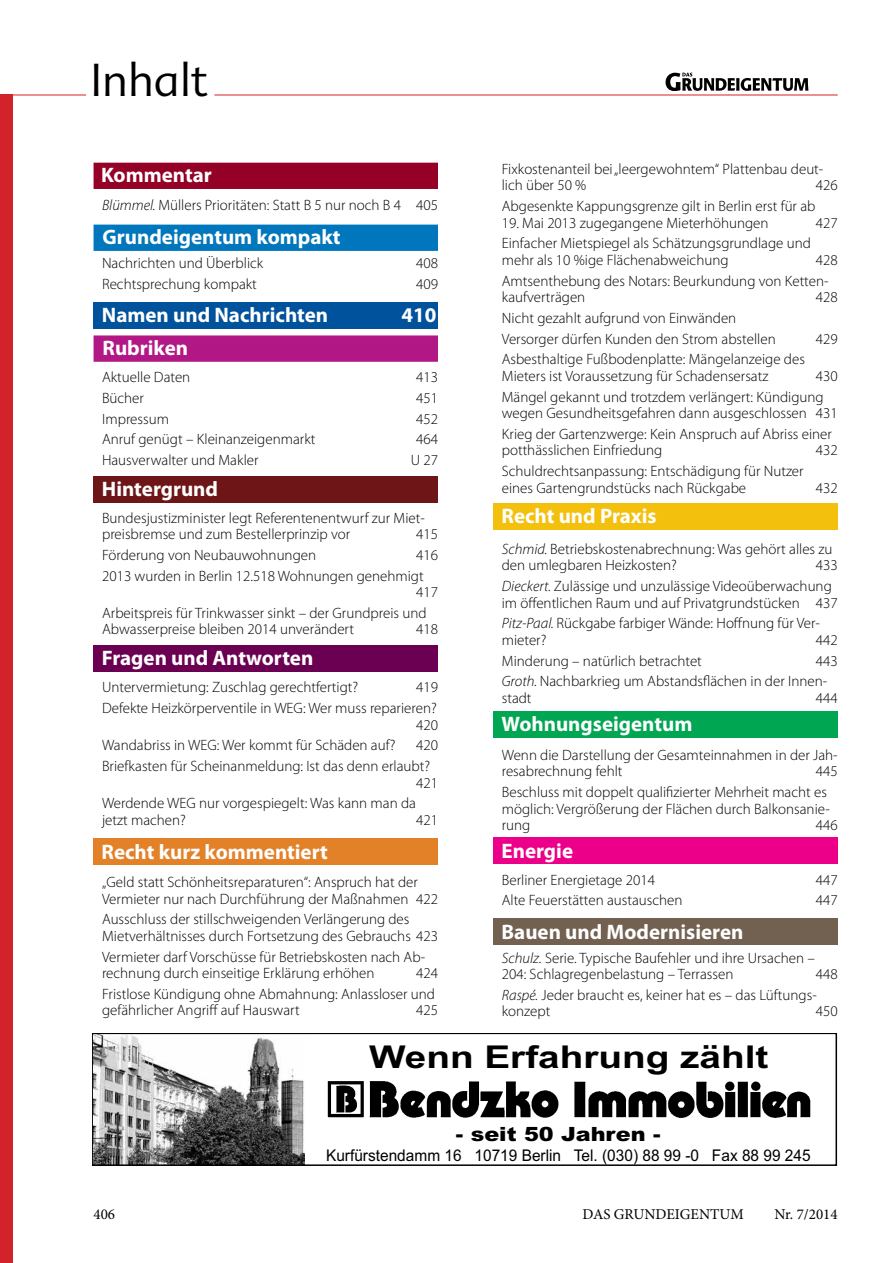
<style>
.page{position:relative;width:893px;height:1263px;background:#fff}
.page>*{position:absolute;margin:0;border:0;box-sizing:border-box;transform-origin:0 0}
.t1{font:300 45px "Advert";color:#000}
.t2{font:700 31.5px "Arial";color:#000;scale:1.23 1}
.t3{font:700 21px "Myriad Pro";color:#fff}
.t4{font:900 19.65px "Arial";color:#000;scale:1.14 1}
.t5{font:16.05px "Arial";color:#000;scale:.96 1}
.t6{font:300 15px/20.7px "Myriad Pro";color:#000}
.t7{font:15px "Minion Pro";color:#000}
.s1{font-style:italic}
</style>
<div class="page">
<hr style="left:214px;top:95px;width:624px;height:1px;background:#d2232a">
<div style="left:0;top:95px;width:13px;height:1168px;background:#d2232a"></div>
<svg style="left:666px;top:73px;width:142px;height:18px"></svg>
<hr style="left:0;top:95px;width:86px;height:1px;background:#d2232a">
<div style="left:94px;top:163px;width:344px;height:26px;background:#940026"></div>
<div style="left:94px;top:335px;width:344px;height:27px;background:#b21786;border:2px solid #b21786"></div>
<div style="left:94px;top:225px;width:344px;height:26px;background:#0077bc;border:2px solid #0077bc"></div>
<div style="left:94px;top:302px;width:344px;height:26px;background:#00529c"></div>
<div style="left:94px;top:476px;width:344px;height:27px;background:#6e1517"></div>
<div style="left:94px;top:645px;width:344px;height:27px;background:#6b0053"></div>
<div style="left:94px;top:839px;width:344px;height:26px;background:#e38129"></div>
<div style="left:493px;top:503px;width:345px;height:26px;background:#f3c10d"></div>
<div style="left:493px;top:711px;width:345px;height:26px;background:#00a651"></div>
<div style="left:493px;top:918px;width:345px;height:27px;background:#726051"></div>
<div style="left:493px;top:838px;width:345px;height:26px;background:#ec008a"></div>
<img style="left:95px;top:1036px;width:210px;height:126px">
<img style="left:327px;top:1081px;width:232px;height:36px">
<img style="left:574px;top:1081px;width:236px;height:37px">
<div style="left:92px;top:1033px;width:745px;height:132px;border:2px solid #000"></div>
<h1 class="t1" style="left:90px;top:54px;width:119px">Inhalt</h1>
<h3 class="t3" style="left:101px;top:161px;width:112px">Kommentar</h3>
<p class="t6" style="left:102px;top:194px;width:337px"><span class="s1">Blümmel.</span> Müllers Prioritäten: Statt B 5 nur noch B 4 405</p>
<h3 class="t3" style="left:103px;top:223px;width:240px">Grundeigentum kompakt</h3>
<p class="t6" style="left:102px;top:253px;width:163px">Nachrichten und Überblick</p>
<p class="t6" style="left:416px;top:253px;width:23px">408</p>
<p class="t6" style="left:102px;top:274px;width:156px">Rechtsprechung kompakt</p>
<p class="t6" style="left:416px;top:274px;width:23px">409</p>
<h3 class="t3" style="left:102px;top:301px;width:228px">Namen und Nachrichten</h3>
<h3 class="t3" style="left:401px;top:301px;width:36px">410</h3>
<h3 class="t3" style="left:103px;top:334px;width:87px">Rubriken</h3>
<p class="t6" style="left:102px;top:366px;width:90px">Aktuelle Daten</p>
<p class="t6" style="left:416px;top:366px;width:23px">413</p>
<p class="t6" style="left:102px;top:387px;width:43px">Bücher</p>
<p class="t6" style="left:416px;top:387px;width:23px">451</p>
<p class="t6" style="left:102px;top:408px;width:68px">Impressum</p>
<p class="t6" style="left:416px;top:408px;width:23px">452</p>
<p class="t6" style="left:102px;top:429px;width:215px">Anruf genügt – Kleinanzeigenmarkt</p>
<p class="t6" style="left:416px;top:429px;width:23px">464</p>
<p class="t6" style="left:102px;top:449px;width:158px">Hausverwalter und Makler</p>
<p class="t6" style="left:411px;top:449px;width:29px">U 27</p>
<h3 class="t3" style="left:102px;top:475px;width:118px">Hintergrund</h3>
<p class="t6" style="left:102px;top:509px;width:324px;line-height:16.5px">Bundesjustizminister legt Referentenentwurf zur Miet&shy;preisbremse und zum Bestellerprinzip vor</p>
<p class="t6" style="left:416px;top:524px;width:23px">415</p>
<p class="t6" style="left:102px;top:544px;width:216px">Förderung von Neubauwohnungen</p>
<p class="t6" style="left:102px;top:544px;width:337px;text-indent:314px">416<br>2013 wurden in Berlin 12.518 Wohnungen genehmigt</p>
<p class="t6" style="left:102px;top:582px;width:337px;text-indent:314px">417<br>Arbeitspreis für Trinkwasser sinkt – der Grundpreis und</p>
<p class="t6" style="left:102px;top:619px;width:253px">Abwasserpreise bleiben 2014 unverändert</p>
<p class="t6" style="left:416px;top:619px;width:23px">418</p>
<h3 class="t3" style="left:102px;top:644px;width:213px">Fragen und Antworten</h3>
<p class="t6" style="left:102px;top:677px;width:258px">Untervermietung: Zuschlag gerechtfertigt?</p>
<p class="t6" style="left:102px;top:677px;width:337px;text-align:right">419<br>Defekte Heizkörperventile in WEG: Wer muss reparieren?</p>
<p class="t6" style="left:416px;top:714px;width:23px">420</p>
<p class="t6" style="left:102px;top:735px;width:295px">Wandabriss in WEG: Wer kommt für Schäden auf?</p>
<p class="t6" style="left:102px;top:735px;width:337px;text-indent:314px">420<br>Briefkasten für Scheinanmeldung: Ist das denn erlaubt?</p>
<p class="t6" style="left:416px;top:772px;width:23px">421</p>
<p class="t6" style="left:102px;top:795px;width:315px;line-height:16.5px">Werdende WEG nur vorgespiegelt: Was kann man da jetzt machen?</p>
<p class="t6" style="left:416px;top:809px;width:23px">421</p>
<h3 class="t3" style="left:102px;top:838px;width:228px">Recht kurz kommentiert</h3>
<p class="t6" style="left:102px;top:874px;width:337px;line-height:16.5px">„Geld statt Schönheitsreparaturen“: Anspruch hat der<br>Vermieter nur nach Durchführung der Maßnahmen 422</p>
<p class="t6" style="left:102px;top:911px;width:337px;line-height:16.5px">Ausschluss der stillschweigenden Verlängerung des<br>Mietverhältnisses durch Fortsetzung des Gebrauchs 423</p>
<p class="t6" style="left:102px;top:948px;width:325px;line-height:16.5px">Vermieter darf Vorschüsse für Betriebskosten nach Ab&shy;rechnung durch einseitige Erklärung erhöhen</p>
<p class="t6" style="left:102px;top:963px;width:337px;text-align:right">424<br>Fristlose Kündigung ohne Abmahnung: Anlassloser und</p>
<p class="t6" style="left:102px;top:1000px;width:199px">gefährlicher Angriff auf Hauswart</p>
<p class="t6" style="left:416px;top:1000px;width:23px">425</p>
<p class="t6" style="left:502px;top:160px;width:323px;line-height:16.5px">Fixkostenanteil bei „leergewohntem“ Plattenbau deut&shy;lich über 50 %</p>
<p class="t6" style="left:816px;top:175px;width:23px">426</p>
<p class="t6" style="left:502px;top:196px;width:315px">Abgesenkte Kappungsgrenze gilt in Berlin erst für ab</p>
<p class="t6" style="left:502px;top:212px;width:268px">19. Mai 2013 zugegangene Mieterhöhungen</p>
<p class="t6" style="left:816px;top:212px;width:23px">427</p>
<p class="t6" style="left:502px;top:235px;width:311px;line-height:16.5px">Einfacher Mietspiegel als Schätzungsgrundlage und mehr als 10 %ige Flächenabweichung</p>
<p class="t6" style="left:502px;top:249px;width:337px;text-indent:314px">428<br>Amtsenthebung des Notars: Beurkundung von Ketten-</p>
<p class="t6" style="left:502px;top:287px;width:85px">kaufverträgen</p>
<p class="t6" style="left:816px;top:287px;width:23px">428</p>
<p class="t6" style="left:502px;top:307px;width:275px">Nicht gezahlt aufgrund von Einwänden<br>Versorger dürfen Kunden den Strom abstellen</p>
<p class="t6" style="left:816px;top:328px;width:23px">429</p>
<p class="t6" style="left:502px;top:351px;width:305px;line-height:16.5px">Asbesthaltige Fußbodenplatte: Mängelanzeige des<br>Mieters ist Voraussetzung für Schadensersatz</p>
<p class="t6" style="left:502px;top:365px;width:337px;text-indent:314px">430<br>Mängel gekannt und trotzdem verlängert: Kündigung</p>
<p class="t6" style="left:502px;top:403px;width:337px">wegen Gesundheitsgefahren dann ausgeschlossen 431<br>Krieg der Gartenzwerge: Kein Anspruch auf Abriss einer</p>
<p class="t6" style="left:502px;top:440px;width:162px">potthässlichen Einfriedung</p>
<p class="t6" style="left:816px;top:440px;width:23px">432</p>
<p class="t6" style="left:502px;top:463px;width:303px;line-height:16.5px">Schuldrechtsanpassung: Entschädigung für Nutzer eines Gartengrundstücks nach Rückgabe</p>
<p class="t6" style="left:816px;top:477px;width:23px">432</p>
<h3 class="t3" style="left:502px;top:502px;width:157px">Recht und Praxis</h3>
<p class="t6" style="left:502px;top:540px;width:332px;line-height:16.5px"><span class="s1">Schmid.</span> Betriebskostenabrechnung: Was gehört alles zu den umlegbaren Heizkosten?</p>
<p class="t6" style="left:502px;top:555px;width:337px;text-indent:314px">433<br><span class="s1">Dieckert.</span> Zulässige und unzulässige Videoüberwachung</p>
<p class="t6" style="left:502px;top:592px;width:337px">im öffentlichen Raum und auf Privatgrundstücken 437<br><span class="s1">Pitz-Paal.</span> Rückgabe farbiger Wände: Hoffnung für Ver-</p>
<p class="t6" style="left:502px;top:629px;width:46px">mieter?</p>
<p class="t6" style="left:816px;top:629px;width:23px">442</p>
<p class="t6" style="left:502px;top:650px;width:202px">Minderung – natürlich betrachtet</p>
<p class="t6" style="left:502px;top:650px;width:337px;text-indent:314px">443<br><span class="s1">Groth.</span> Nachbarkrieg um Abstandsflächen in der Innen-</p>
<p class="t6" style="left:502px;top:687px;width:31px">stadt</p>
<p class="t6" style="left:816px;top:687px;width:23px">444</p>
<h3 class="t3" style="left:502px;top:711px;width:192px">Wohnungseigentum</h3>
<p class="t6" style="left:502px;top:746px;width:337px;line-height:16.5px">Wenn die Darstellung der Gesamteinnahmen in der Jah&shy;resabrechnung fehlt</p>
<p class="t6" style="left:502px;top:761px;width:337px;text-indent:314px">445<br>Beschluss mit doppelt qualifizierter Mehrheit macht es</p>
<p class="t6" style="left:502px;top:800px;width:330px;line-height:16.5px">möglich: Vergrößerung der Flächen durch Balkonsanie&shy;rung</p>
<p class="t6" style="left:816px;top:815px;width:23px">446</p>
<h3 class="t3" style="left:502px;top:837px;width:73px">Energie</h3>
<p class="t6" style="left:502px;top:869px;width:155px">Berliner Energietage 2014</p>
<p class="t6" style="left:816px;top:869px;width:23px">447</p>
<p class="t6" style="left:502px;top:890px;width:182px">Alte Feuerstätten austauschen</p>
<p class="t6" style="left:816px;top:890px;width:23px">447</p>
<h3 class="t3" style="left:502px;top:918px;width:243px">Bauen und Modernisieren</h3>
<p class="t6" style="left:502px;top:949px;width:315px;line-height:16.5px"><span class="s1">Schulz.</span> Serie. Typische Baufehler und ihre Ursachen –<br>204: Schlagregenbelastung – Terrassen</p>
<p class="t6" style="left:502px;top:963px;width:337px;text-indent:314px">448<br><span class="s1">Raspé.</span> Jeder braucht es, keiner hat es – das Lüftungs-</p>
<p class="t6" style="left:502px;top:1001px;width:50px">konzept</p>
<p class="t6" style="left:816px;top:1001px;width:23px">450</p>
<h2 class="t2" style="left:369px;top:1036px;width:326px">Wenn Erfahrung zählt</h2>
<h3 class="t4" style="left:456px;top:1121px;width:181px">- seit 50 Jahren -</h3>
<p class="t5" style="left:326px;top:1145px;width:506px">Kurfürstendamm 16 10719 Berlin Tel. (030) 88 99 -0 Fax 88 99 245</p>
<p class="t7" style="left:94px;top:1204px;width:23px">406</p>
<p class="t7" style="left:583px;top:1204px;width:163px">DAS GRUNDEIGENTUM</p>
<p class="t7" style="left:774px;top:1204px;width:65px">Nr. 7/2014</p>
</div>
